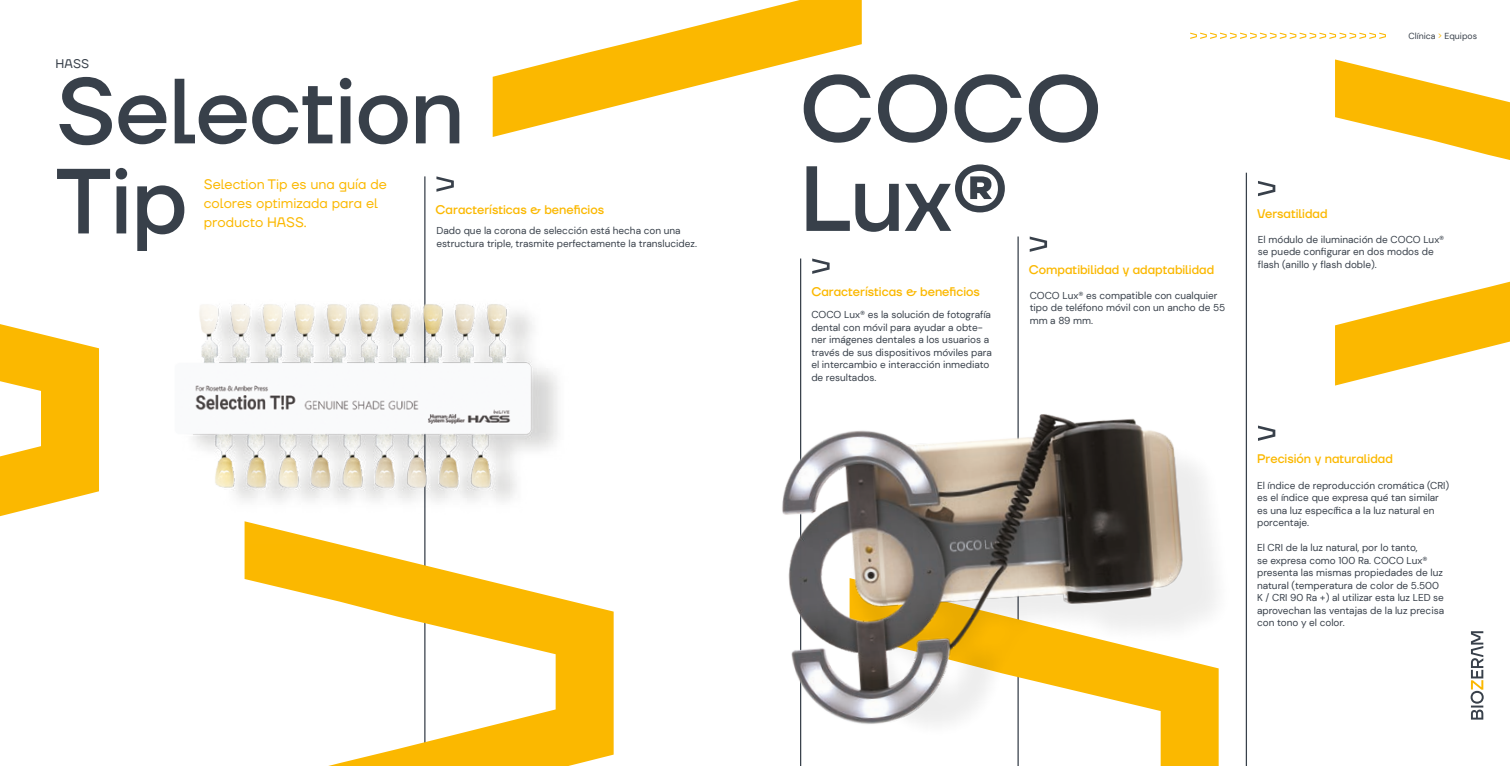
<style>
.page{position:relative;width:1510px;height:766px;background:#fff}
.page>*{position:absolute;margin:0;border:0;box-sizing:border-box;transform-origin:0 0}
.t1{font:500 92.25px "TT Firs Neue";color:#38404a}
.t2{font:13.75px/18.8px "TT Firs Neue";color:#fbb800}
.t3{font:500 12.5px "TT Firs Neue";color:#fbb800}
.t4{font:12.5px "TT Firs Neue";color:#38404a}
.t5{font:10px/12.5px "DM Sans";color:#38404a}
.t6{font:8.75px "DM Sans";color:#38404a}
.s1{color:#fbb800}
</style>
<div class="page">
<svg style="left:1470px;top:631px;width:13px;height:88px"></svg>
<hr style="left:424px;top:176px;width:1px;height:589px;background:#38404a">
<hr style="left:800px;top:258px;width:1px;height:507px;background:#38404a">
<hr style="left:1017px;top:236px;width:1px;height:529px;background:#38404a">
<hr style="left:1245px;top:173px;width:2px;height:592px;background:#38404a">
<svg style="left:436px;top:176px;width:18px;height:16px"></svg>
<svg style="left:812px;top:258px;width:17px;height:16px"></svg>
<svg style="left:1029px;top:236px;width:18px;height:16px"></svg>
<svg style="left:1258px;top:181px;width:17px;height:15px"></svg>
<svg style="left:1267px;top:427px;width:8px;height:12px"></svg>
<svg style="left:1335px;top:59px;width:174px;height:326px"></svg>
<svg style="left:244px;top:543px;width:369px;height:222px"></svg>
<svg style="left:0;top:324px;width:92px;height:192px"></svg>
<svg style="left:493px;top:0;width:368px;height:137px"></svg>
<img style="left:92px;top:247px;width:466px;height:296px">
<img style="left:782px;top:314px;width:485px;height:451px">
<svg style="left:1190px;top:33px;width:195px;height:6px"></svg>
<p class="t4" style="left:56px;top:55px;width:35px">HASS</p>
<p class="t6" style="left:1408px;top:30px;width:70px">Clínica <span class="s1">&gt;</span> Equipos</p>
<p class="t1" style="left:800px;top:45px;width:303px">COCO</p>
<p class="t1" style="left:800px;top:135px;width:209px">Lux®</p>
<p class="t1" style="left:56px;top:48px;width:410px">Selection</p>
<p class="t1" style="left:56px;top:138px;width:132px">Tip</p>
<p class="t2" style="left:204px;top:175px;width:185px">Selection Tip es una guía de colores optimizada para el producto HASS.</p>
<p class="t3" style="left:435px;top:201px;width:170px">Características &amp; beneficios</p>
<p class="t3" style="left:1257px;top:205px;width:72px">Versatilidad</p>
<p class="t5" style="left:436px;top:224px;width:262px">Dado que la corona de selección está hecha con una estructura triple, trasmite perfectamente la translucidez.</p>
<p class="t5" style="left:1258px;top:233px;width:188px">El módulo de iluminación de COCO Lux® se puede configurar en dos modos de flash (anillo y flash doble).</p>
<p class="t3" style="left:1028px;top:261px;width:187px">Compatibilidad y adaptabilidad</p>
<p class="t3" style="left:811px;top:283px;width:170px">Características &amp; beneficios</p>
<p class="t5" style="left:811px;top:308px;width:182px">COCO Lux® es la solución de fotografía dental con móvil para ayudar a obte&shy;ner imágenes dentales a los usuarios a través de sus dispositivos móviles para el intercambio e interacción inmediato de resultados.</p>
<p class="t5" style="left:1029px;top:289px;width:197px">COCO Lux® es compatible con cualquier tipo de teléfono móvil con un ancho de 55 mm a 89 mm.</p>
<p class="t3" style="left:1257px;top:450px;width:137px">Precisión y naturalidad</p>
<p class="t5" style="left:1257px;top:478px;width:194px">El índice de reproducción cromática (CRI) es el índice que expresa qué tan similar es una luz específica a la luz natural en porcentaje.</p>
<p class="t5" style="left:1257px;top:541px;width:188px">El CRI de la luz natural, por lo tanto,<br>se expresa como 100 Ra. COCO Lux® presenta las mismas propiedades de luz natural (temperatura de color de 5.500<br>K / CRI 90 Ra +) al utilizar esta luz LED se aprovechan las ventajas de la luz precisa con tono y el color.</p>
</div>
